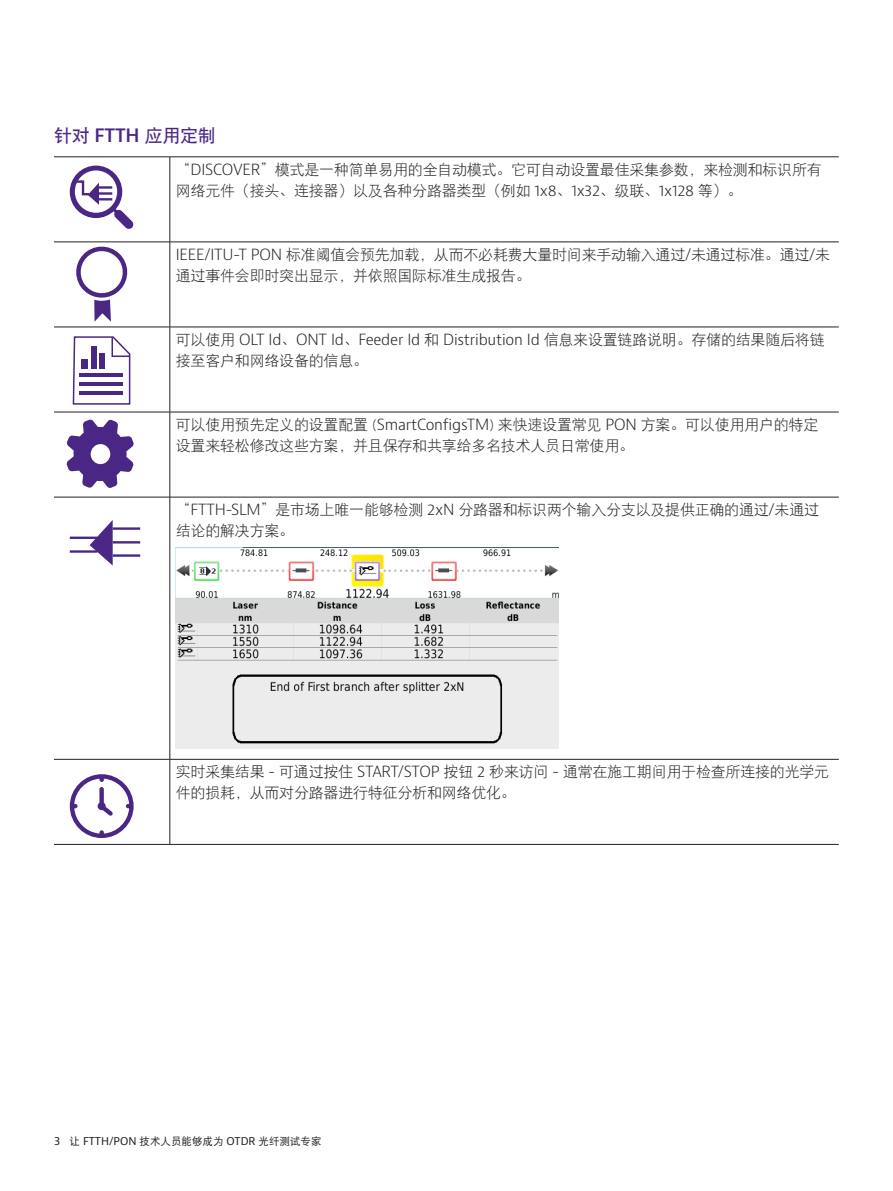
<style>
.page{position:relative;width:893px;height:1191px;background:#fff}
.page>*{position:absolute;margin:0;border:0;box-sizing:border-box;transform-origin:0 0}
.H2_Heading_Purple_12{font:18px "DFP Hei W7";letter-spacing:-.01em;color:#4a2785}
.Table_Copy{font:15px/21px "DFP Hei W3";letter-spacing:-.015em;color:#231f20}
.t1{font:10.5px "DFP Hei W5";color:#231f20}
.s1{font-family:"Bernino Sans";font-weight:600}
.s2{font-family:"Bernino Sans";font-weight:300}
.s3{font-family:"Bernino Sans"}
</style>
<div class="page">
<hr style="left:54px;top:157px;width:116px;height:1px;background:#231f20">
<hr style="left:170px;top:157px;width:669px;height:1px;background:#231f20">
<hr style="left:170px;top:157px;width:1px;height:85px;background:#231f20">
<hr style="left:54px;top:242px;width:116px;height:1px;background:#231f20">
<hr style="left:170px;top:242px;width:669px;height:1px;background:#231f20">
<hr style="left:170px;top:242px;width:1px;height:85px;background:#231f20">
<hr style="left:54px;top:327px;width:116px;height:1px;background:#231f20">
<hr style="left:170px;top:327px;width:669px;height:1px;background:#231f20">
<hr style="left:170px;top:327px;width:1px;height:85px;background:#231f20">
<hr style="left:54px;top:412px;width:116px;height:1px;background:#231f20">
<hr style="left:170px;top:412px;width:669px;height:1px;background:#231f20">
<hr style="left:170px;top:412px;width:1px;height:85px;background:#231f20">
<hr style="left:54px;top:497px;width:116px;height:1px;background:#231f20">
<hr style="left:170px;top:497px;width:669px;height:1px;background:#231f20">
<hr style="left:170px;top:497px;width:1px;height:262px;background:#231f20">
<hr style="left:54px;top:759px;width:116px;height:1px;background:#231f20">
<hr style="left:170px;top:759px;width:669px;height:1px;background:#231f20">
<hr style="left:170px;top:759px;width:1px;height:85px;background:#231f20">
<hr style="left:54px;top:844px;width:116px;height:1px;background:#231f20">
<hr style="left:170px;top:844px;width:669px;height:1px;background:#231f20">
<img style="left:176px;top:547px;width:383px;height:201px">
<svg style="left:70px;top:165px;width:64px;height:64px"></svg>
<svg style="left:70px;top:774px;width:64px;height:64px"></svg>
<svg style="left:66px;top:419px;width:68px;height:69px"></svg>
<svg style="left:90px;top:520px;width:23px;height:45px"></svg>
<hr style="left:113px;top:527px;width:27px;height:3px;background:#4a2785">
<hr style="left:113px;top:541px;width:27px;height:2px;background:#4a2785">
<hr style="left:70px;top:536px;width:27px;height:3px;background:#4a2785">
<hr style="left:70px;top:550px;width:27px;height:3px;background:#4a2785">
<hr style="left:113px;top:554px;width:27px;height:3px;background:#4a2785">
<svg style="left:72px;top:336px;width:59px;height:69px"></svg>
<div style="left:82px;top:359px;width:6px;height:9px;background:#4a2785"></div>
<div style="left:91px;top:346px;width:5px;height:22px;background:#4a2785"></div>
<div style="left:99px;top:353px;width:5px;height:15px;background:#4a2785"></div>
<hr style="left:79px;top:373px;width:44px;height:3px;background:#4a2785">
<hr style="left:79px;top:382px;width:44px;height:3px;background:#4a2785">
<hr style="left:79px;top:391px;width:44px;height:4px;background:#4a2785">
<svg style="left:75px;top:242px;width:57px;height:80px"></svg>
<p class="H2_Heading_Purple_12" style="left:54px;top:127px;width:163px">针对 <span class="s1">FTTH</span> 应用定制</p>
<p class="Table_Copy" style="left:176px;top:159px;width:647px">“<span class="s2">DISCOVER</span>”模式是一种简单易用的全自动模式。它可自动设置最佳采集参数，来检测和标识所有网络元件（接头、连接器）以及各种分路器类型（例如 <span class="s2">1x8</span>、<span class="s2">1x32</span>、级联、<span class="s2">1x128</span> 等）。</p>
<p class="Table_Copy" style="left:176px;top:244px;width:656px"><span class="s2">IEEE/ITU-T PON</span> 标准阈值会预先加载，从而不必耗费大量时间来手动输入通过<span class="s2">/</span>未通过标准。通过<span class="s2">/</span>未通过事件会即时突出显示，并依照国际标准生成报告。</p>
<p class="Table_Copy" style="left:176px;top:329px;width:650px">可以使用 <span class="s2">OLT Id</span>、<span class="s2">ONT Id</span>、<span class="s2">Feeder Id</span> 和 <span class="s2">Distribution Id</span> 信息来设置链路说明。存储的结果随后将链接至客户和网络设备的信息。</p>
<p class="Table_Copy" style="left:176px;top:414px;width:644px">可以使用预先定义的设置配置 (<span class="s2">SmartConfigsTM</span>) 来快速设置常见 <span class="s2">PON</span> 方案。可以使用用户的特定设置来轻松修改这些方案，并且保存和共享给多名技术人员日常使用。</p>
<p class="Table_Copy" style="left:176px;top:499px;width:645px">“<span class="s2">FTTH-SLM</span>”是市场上唯一能够检测 <span class="s2">2xN</span> 分路器和标识两个输入分支以及提供正确的通过<span class="s2">/</span>未通过结论的解决方案。</p>
<p class="Table_Copy" style="left:176px;top:761px;width:655px">实时采集结果 <span class="s2">-</span> 可通过按住 <span class="s2">START/STOP</span> 按钮 <span class="s2">2</span> 秒来访问 <span class="s2">-</span> 通常在施工期间用于检查所连接的光学元件的损耗，从而对分路器进行特征分析和网络优化。</p>
<p class="t1" style="left:54px;top:1136px;width:269px"><span class="s3">3</span> 让 <span class="s3">FTTH/PON</span> 技术人员能够成为 <span class="s3">OTDR</span> 光纤测试专家</p>
</div>
